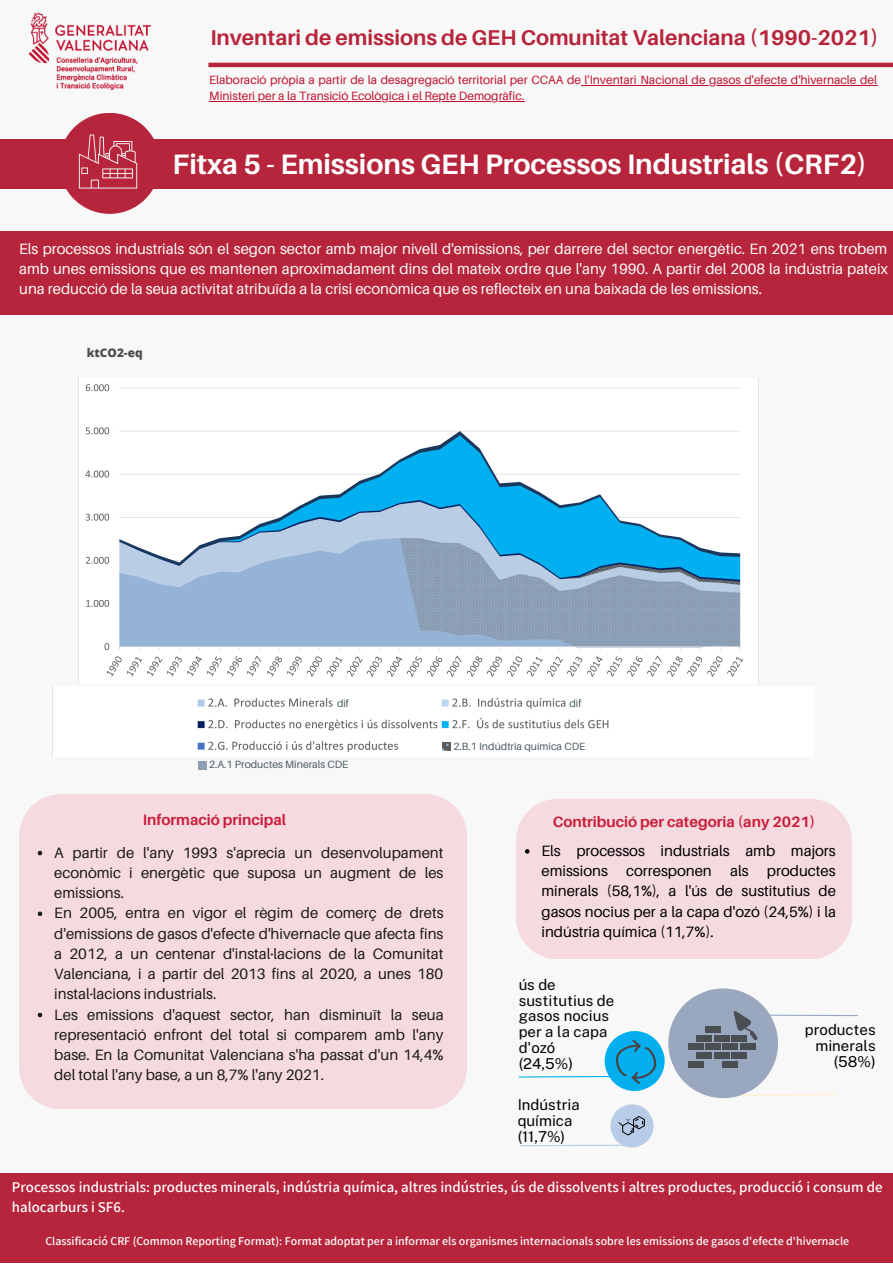
<style>
.page{position:relative;width:893px;height:1264px;background:#fff}
.page>*{position:absolute;margin:0;border:0;box-sizing:border-box;transform-origin:0 0}
.t1{font:700 28.2px "Aileron";color:#fff}
.t2{font:700 21.45px "Aileron";color:#b6253b}
.t3{font:15px/20.2px "Aileron";color:#1b1918;text-align:justify}
.t4{font:15px/20.2px "Aileron";color:#fdfdfd;text-align:justify}
.t5{font:15px/20.2px "Aileron";color:#000;text-align:justify}
.t6{font:600 15px/20px "Assistant";color:#fff}
.t7{font:15px/15.8px "Public Sans";color:#000}
.t8{font:700 15px "Aileron";color:#c91d3a}
.t9{font:12px/16px "Aileron";color:#c10e2d}
.t10{font:600 12px "Assistant";color:#fff}
.t11{font:800 11.85px "Open Sans";color:#4a4d51}
.t12{font:10.5px "Aileron";color:#475a61}
</style>
<div class="page">
<div style="left:0;top:0;width:892px;height:1262px;background:#f8f8f8"></div>
<div style="left:19px;top:794px;width:448px;height:315px;background:#f5dadf"></div>
<div style="left:516px;top:799px;width:335px;height:160px;background:#f5dadf;border-radius:42px"></div>
<div style="left:0;top:1173px;width:892px;height:89px;background:#b6253b"></div>
<div style="left:0;top:231px;width:892px;height:84px;background:#b6253b"></div>
<hr style="left:734px;top:1014px;width:123px;height:2px;background:#9aa8bf">
<div style="left:0;top:139px;width:892px;height:49px;background:#b6253b"></div>
<div style="left:59px;top:113px;width:101px;height:101px;background:#b6253b;border-radius:50%"></div>
<svg style="left:79px;top:134px;width:58px;height:54px"></svg>
<img style="left:28px;top:12px;width:123px;height:79px">
<svg style="left:518px;top:988px;width:319px;height:160px"></svg>
<hr style="left:208px;top:63px;width:684px;height:4px;background:#b6253b">
<img style="left:85px;top:384px;width:658px;height:293px">
<svg style="left:38px;top:850px;width:4px;height:5px"></svg>
<svg style="left:38px;top:911px;width:4px;height:5px"></svg>
<svg style="left:38px;top:1012px;width:4px;height:5px"></svg>
<svg style="left:525px;top:849px;width:4px;height:4px"></svg>
<hr style="left:581px;top:85px;width:296px;height:1px;background:#c10e2d">
<hr style="left:209px;top:101px;width:315px;height:1px;background:#c10e2d">
<svg style="left:198px;top:761px;width:8px;height:8px"></svg>
<img style="left:197px;top:698px;width:412px;height:54px">
<svg style="left:442px;top:742px;width:8px;height:8px"></svg>
<p class="t2" style="left:210px;top:24px;width:669px">Inventari de emissions de GEH Comunitat Valenciana (1990-2021)</p>
<p class="t9" style="left:209px;top:71px;width:669px">Elaboració pròpia a partir de la desagregació territorial per CCAA de l'Inventari Nacional de gasos d'efecte d'hivernacle del<br>Ministeri per a la Transició Ecològica i el Repte Demogràfic.</p>
<p class="t1" style="left:173px;top:147px;width:696px">Fitxa 5 - Emissions GEH Processos Industrials (CRF2)</p>
<p class="t4" style="left:19px;top:238px;width:870px">Els processos industrials són el segon sector amb major nivell d'emissions, per darrere del sector energètic. En 2021 ens trobem amb unes emissions que es mantenen aproximadament dins del mateix ordre que l'any 1990. A partir del 2008 la indústria pateix una reducció de la seua activitat atribuïda a la crisi econòmica que es reflecteix en una baixada de les emissions.</p>
<p class="t11" style="left:87px;top:344px;width:57px">ktCO2-eq</p>
<p class="t12" style="left:337px;top:696px;width:13px">dif</p>
<p class="t12" style="left:569px;top:696px;width:13px">dif</p>
<p class="t12" style="left:209px;top:758px;width:141px">2.A.1 Productes Minerals CDE</p>
<p class="t12" style="left:453px;top:739px;width:133px">2.B.1 Indúdtria química CDE</p>
<p class="t8" style="left:143px;top:810px;width:145px">Informació principal</p>
<p class="t8" style="left:552px;top:812px;width:264px">Contribució per categoria (any 2021)</p>
<p class="t3" style="left:54px;top:841px;width:391px">A partir de l'any 1993 s'aprecia un desenvolupament econòmic i energètic que suposa un augment de les emissions.</p>
<p class="t3" style="left:54px;top:902px;width:391px">En 2005, entra en vigor el règim de comerç de drets d'emissions de gasos d'efecte d'hivernacle que afecta fins a 2012, a un centenar d'instal·lacions de la Comunitat Valenciana, i a partir del 2013 fins al 2020, a unes 180 instal·lacions industrials.</p>
<p class="t3" style="left:54px;top:1003px;width:391px">Les emissions d'aquest sector, han disminuït la seua representació enfront del total si comparem amb l'any base. En la Comunitat Valenciana s'ha passat d'un 14,4% del total l'any base, a un 8,7% l'any 2021.</p>
<p class="t5" style="left:541px;top:840px;width:296px">Els processos industrials amb majors emissions corresponen als productes minerals (58,1%), a l'ús de sustitutius de gasos nocius per a la capa d'ozó (24,5%) i la indústria química (11,7%).</p>
<p class="t7" style="left:518px;top:976px;width:97px">ús de sustitutius de gasos nocius per a la capa d'ozó</p>
<p class="t7" style="left:518px;top:1055px;width:56px">(24,5%)</p>
<p class="t7" style="left:517px;top:1096px;width:64px">Indústria química</p>
<p class="t7" style="left:517px;top:1128px;width:49px">(11,7%)</p>
<p class="t7" style="left:804px;top:1022px;width:72px;text-align:right">productes minerals (58%)</p>
<p class="t6" style="left:12px;top:1176px;width:872px">Processos industrials: productes minerals, indústria química, altres indústries, ús de dissolvents i altres productes, producció i consum de halocarburs i SF6.</p>
<p class="t10" style="left:45px;top:1232px;width:805px">Classificació CRF (Common Reporting Format): Format adoptat per a informar els organismes internacionals sobre les emissions de gasos d'efecte d'hivernacle</p>
</div>
